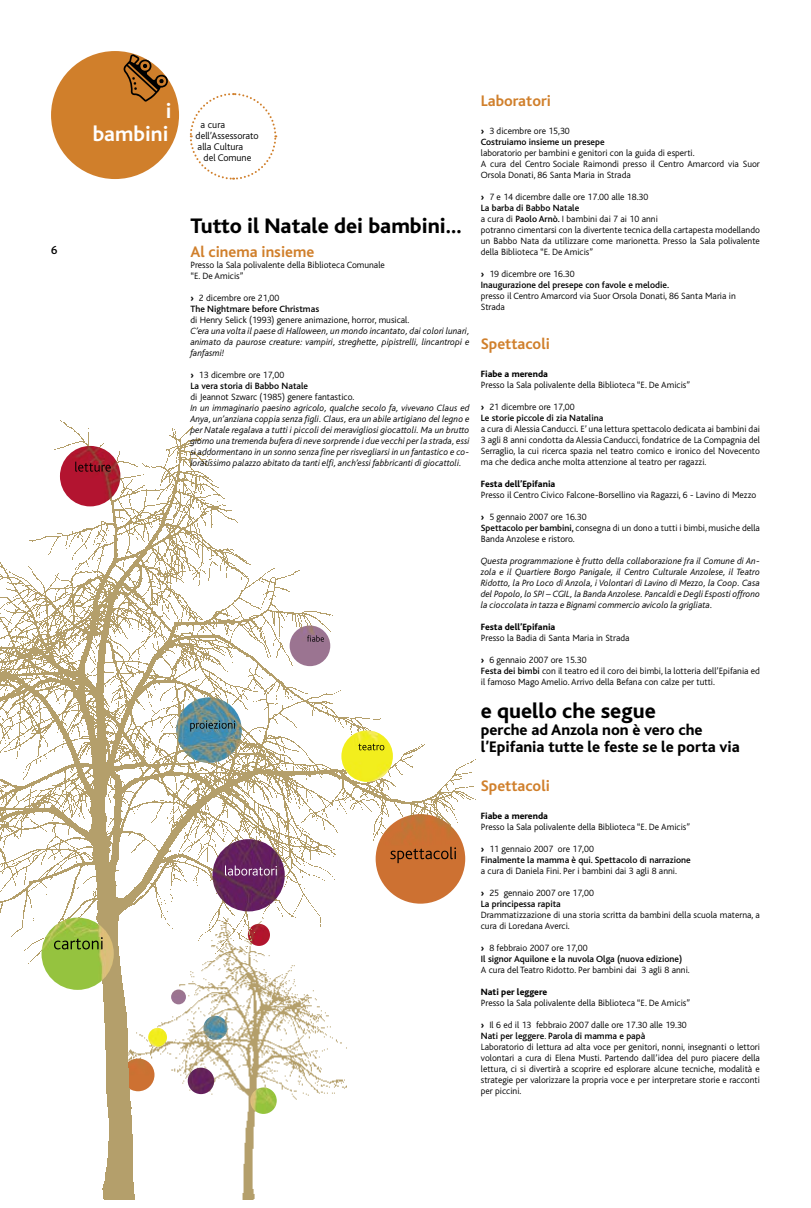
<style>
.page{position:relative;width:811px;height:1208px;background:#fff}
.page>*{position:absolute;margin:0;border:0;box-sizing:border-box;transform-origin:0 0}
.t1{font:800 22px "Bliss";color:#000}
.t2{font:700 22px/23px "Bliss";color:#fff;text-align:right}
.t3{font:800 16px/17px "Bliss";color:#000}
.t4{font:700 16px "Bliss";color:#d07f2b}
.t5{font:500 12px "Bliss Caps";color:#000}
.t6{font:300 10.1px/11.1px "Bliss";color:#000}
.t7{font:300 9.5px/11px "Bliss";color:#000}
.t8{font:italic 300 9.5px/11px "Bliss";color:#000;text-align:justify}
.t9{font:500 9.5px/11px "Bliss";color:#000}
.t10{font:800 9.5px "Bliss";color:#000}
.s1{font-weight:800}
.s2{font-weight:300}
.s3{font-weight:500}
</style>
<div class="page">
<img style="left:0;top:420px;width:474px;height:779px">
<div style="left:51px;top:51px;width:128px;height:128px;background:#d07f2b;border-radius:50%"></div>
<svg style="left:123px;top:54px;width:46px;height:48px"></svg>
<svg style="left:189px;top:93px;width:88px;height:87px"></svg>
<img style="left:250px;top:1087px;width:27px;height:27px;border-radius:50%">
<img style="left:376px;top:814px;width:89px;height:89px">
<img style="left:390px;top:846px;width:66px;height:17px">
<img style="left:341px;top:730px;width:52px;height:52px">
<img style="left:358px;top:743px;width:26px;height:7px">
<img style="left:41px;top:917px;width:73px;height:73px">
<img style="left:54px;top:937px;width:49px;height:12px">
<img style="left:176px;top:697px;width:66px;height:66px">
<img style="left:190px;top:720px;width:45px;height:11px">
<img style="left:290px;top:625px;width:40px;height:41px">
<img style="left:307px;top:635px;width:17px;height:6px">
<img style="left:60px;top:446px;width:60px;height:60px">
<img style="left:75px;top:461px;width:36px;height:11px">
<img style="left:212px;top:839px;width:73px;height:72px">
<img style="left:225px;top:865px;width:52px;height:10px">
<p class="t5" style="left:51px;top:244px;width:8px">6</p>
<h1 class="t2" style="left:93px;top:100px;width:80px">i bambini</h1>
<p class="t6" style="left:196px;top:119px;width:65px;text-indent:5px">a cura dell’Assessorato alla Cultura</p>
<p class="t6" style="left:204px;top:153px;width:49px">del Comune</p>
<h1 class="t1" style="left:190px;top:215px;width:273px">Tutto il Natale dei bambini...</h1>
<h2 class="t4" style="left:190px;top:243px;width:125px">Al cinema insieme</h2>
<p class="t7" style="left:190px;top:260px;width:196px">Presso la Sala polivalente della Biblioteca Comunale “E. De Amicis”</p>
<p class="t9" style="left:190px;top:293px;width:130px"><span class="s1">›</span> <span class="s2">2 dicembre ore 21,00<br></span>The Nightmare before Christmas</p>
<p class="t7" style="left:190px;top:315px;width:220px">di Henry Selick (1993) genere animazione, horror, musical.</p>
<p class="t8" style="left:190px;top:326px;width:281px">C’era una volta il paese di Halloween, un mondo incantato, dai colori lunari, animato da paurose creature: vampiri, streghette, pipistrelli, lincantropi e fanfasmi!</p>
<p class="t9" style="left:190px;top:370px;width:119px"><span class="s1">›</span> <span class="s2">13 dicembre ore 17,00<br></span>La vera storia di Babbo Natale</p>
<p class="t7" style="left:190px;top:392px;width:165px">di Jeannot Szwarc (1985) genere fantastico.</p>
<p class="t8" style="left:190px;top:403px;width:281px">In un immaginario paesino agricolo, qualche secolo fa, vivevano Claus ed Anya, un’anziana coppia senza figli. Claus, era un abile artigiano del legno e per Natale regalava a tutti i piccoli dei meravigliosi giocattoli. Ma un brutto giorno una tremenda bufera di neve sorprende i due vecchi per la strada, essi si addormentano in un sonno senza fine per risvegliarsi in un fantastico e co&shy;loratissimo palazzo abitato da tanti elfi, anch’essi fabbricanti di giocattoli.</p>
<h2 class="t4" style="left:481px;top:92px;width:72px">Laboratori</h2>
<p class="t9" style="left:481px;top:125px;width:125px"><span class="s1">›</span> <span class="s2">3 dicembre ore 15,30<br></span>Costruiamo insieme un presepe</p>
<p class="t7" style="left:481px;top:147px;width:281px">laboratorio per bambini e genitori con la guida di esperti.<br>A cura del Centro Sociale Raimondi presso il Centro Amarcord via Suor<br>Orsola Donati, 86 Santa Maria in Strada</p>
<p class="t7" style="left:481px;top:191px;width:281px"><span class="s1">›</span> 7 e 14 dicembre dalle ore 17.00 alle 18.30<br><span class="s3">La barba di Babbo Natale<br></span>a cura di <span class="s3">Paolo Arnò.</span> I bambini dai 7 ai 10 anni<br>potranno cimentarsi con la divertente tecnica della cartapesta modellando un Babbo Nata da utilizzare come marionetta. Presso la Sala polivalente della Biblioteca “E. De Amicis”</p>
<p class="t9" style="left:481px;top:268px;width:190px"><span class="s1">›</span> <span class="s2">19 dicembre ore 16.30<br></span>Inaugurazione del presepe con favole e melodie.</p>
<p class="t7" style="left:481px;top:290px;width:256px">presso il Centro Amarcord via Suor Orsola Donati, 86 Santa Maria in<br>Strada</p>
<h2 class="t4" style="left:481px;top:335px;width:71px">Spettacoli</h2>
<p class="t10" style="left:481px;top:369px;width:69px">Fiabe a merenda</p>
<p class="t7" style="left:481px;top:379px;width:211px">Presso la Sala polivalente della Biblioteca “E. De Amicis”</p>
<p class="t7" style="left:481px;top:401px;width:281px"><span class="s1">›</span> 21 dicembre ore 17,00<br><span class="s3">Le storie piccole di zia Natalina<br></span>a cura di Alessia Canducci<span class="s3">.</span> E’ una lettura spettacolo dedicata ai bambini dai 3 agli 8 anni condotta da Alessia Canducci, fondatrice de La Compagnia del Serraglio, la cui ricerca spazia nel teatro comico e ironico del Novecento ma che dedica anche molta attenzione al teatro per ragazzi.</p>
<p class="t10" style="left:481px;top:479px;width:76px">Festa dell’Epifania</p>
<p class="t7" style="left:481px;top:489px;width:277px">Presso il Centro Civico Falcone-Borsellino via Ragazzi, 6 - Lavino di Mezzo</p>
<p class="t7" style="left:481px;top:511px;width:280px"><span class="s1">›</span> 5 gennaio 2007 ore 16.30<br><span class="s3">Spettacolo per bambini,</span> consegna di un dono a tutti i bimbi, musiche della<br>Banda Anzolese e ristoro.</p>
<p class="t8" style="left:481px;top:555px;width:281px">Questa programmazione è frutto della collaborazione fra il Comune di An&shy;zola e il Quartiere Borgo Panigale, il Centro Culturale Anzolese, il Teatro Ridotto, la Pro Loco di Anzola, i Volontari di Lavino di Mezzo, la Coop. Casa del Popolo, lo SPI – CGIL, la Banda Anzolese. Pancaldi e Degli Esposti offrono la cioccolata in tazza e Bignami commercio avicolo la grigliata.</p>
<p class="t10" style="left:481px;top:622px;width:76px">Festa dell’Epifania</p>
<p class="t7" style="left:481px;top:632px;width:150px">Presso la Badia di Santa Maria in Strada</p>
<p class="t7" style="left:481px;top:654px;width:281px"><span class="s1">›</span> 6 gennaio 2007 ore 15.30<br><span class="s3">Festa dei bimbi</span> con il teatro ed il coro dei bimbi, la lotteria dell’Epifania ed il famoso Mago Amelio. Arrivo della Befana con calze per tutti.</p>
<h1 class="t1" style="left:481px;top:699px;width:176px">e quello che segue</h1>
<h2 class="t3" style="left:481px;top:721px;width:261px">perche ad Anzola non è vero che l’Epifania tutte le feste se le porta via</h2>
<h2 class="t4" style="left:481px;top:777px;width:71px">Spettacoli</h2>
<p class="t10" style="left:481px;top:811px;width:69px">Fiabe a merenda</p>
<p class="t7" style="left:481px;top:821px;width:211px">Presso la Sala polivalente della Biblioteca “E. De Amicis”</p>
<p class="t9" style="left:481px;top:843px;width:211px"><span class="s1">›</span> <span class="s2">11 gennaio 2007 ore 17,00<br></span>Finalmente la mamma è qui. Spettacolo di narrazione</p>
<p class="t7" style="left:481px;top:865px;width:198px">a cura di Daniela Fini. Per i bambini dai 3 agli 8 anni.</p>
<p class="t7" style="left:481px;top:887px;width:115px"><span class="s1">›</span> 25 gennaio 2007 ore 17,00<br><span class="s3">La principessa rapita</span></p>
<p class="t7" style="left:481px;top:909px;width:281px">Drammatizzazione di una storia scritta da bambini della scuola materna, a cura di Loredana Averci.</p>
<p class="t9" style="left:481px;top:942px;width:203px"><span class="s1">›</span> <span class="s2">8 febbraio 2007 ore 17,00<br></span>Il signor Aquilone e la nuvola Olga (nuova edizione)</p>
<p class="t7" style="left:481px;top:964px;width:210px">A cura del Teatro Ridotto. Per bambini dai 3 agli 8 anni.</p>
<p class="t10" style="left:481px;top:987px;width:68px">Nati per leggere</p>
<p class="t7" style="left:481px;top:997px;width:211px">Presso la Sala polivalente della Biblioteca “E. De Amicis”</p>
<p class="t7" style="left:481px;top:1019px;width:281px"><span class="s1">›</span> Il 6 ed il 13 febbraio 2007 dalle ore 17.30 alle 19.30<br><span class="s3">Nati per leggere</span>. <span class="s3">Parola di mamma e papà<br></span>Laboratorio di lettura ad alta voce per genitori, nonni, insegnanti o lettori volontari a cura di Elena Musti. Partendo dall’idea del puro piacere della lettura, ci si divertirà a scoprire ed esplorare alcune tecniche, modalità e strategie per valorizzare la propria voce e per interpretare storie e racconti per piccini.</p>
</div>
